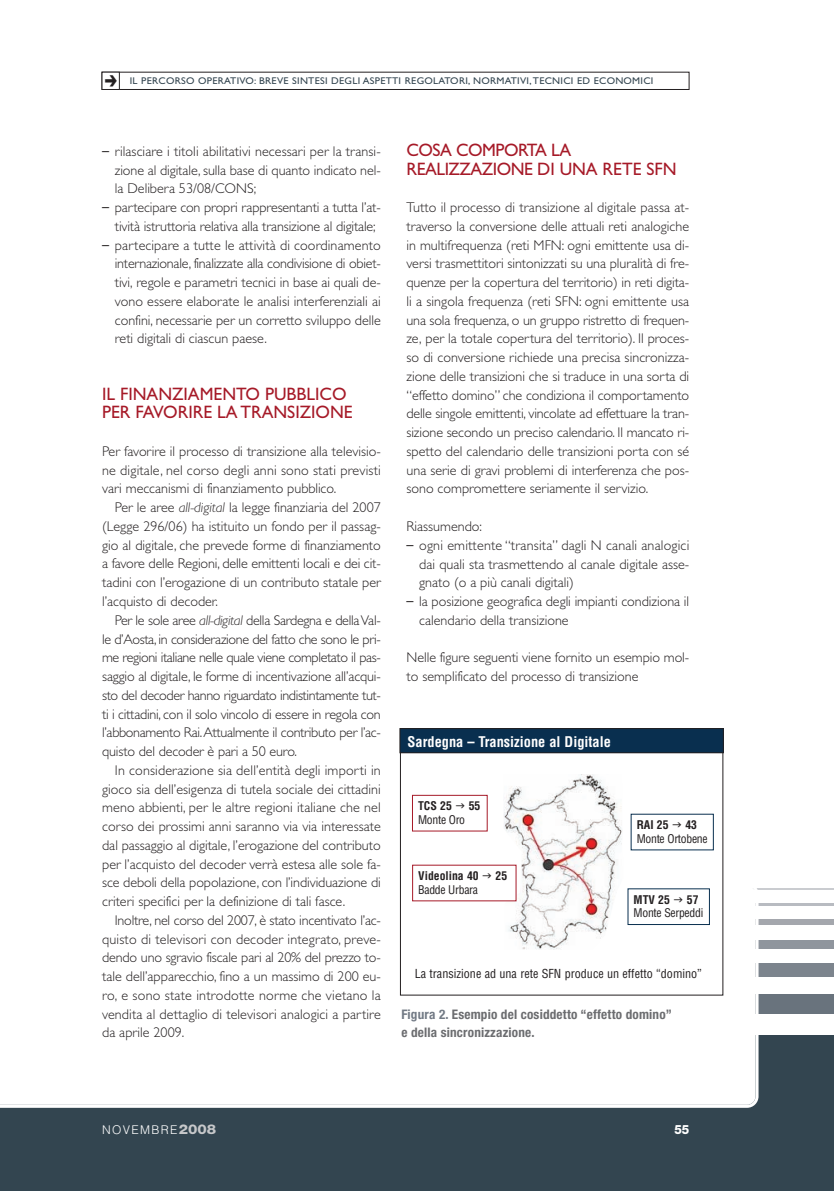
<style>
.page{position:relative;width:834px;height:1191px;background:#fff}
.page>*{position:absolute;margin:0;border:0;box-sizing:border-box;transform-origin:0 0}
.t1{font:18px/18.8px "Gill Sans";color:#a61a28}
.t2{font:18px/18.8px "Gill Sans";letter-spacing:-.025em;color:#a61a28}
.t3{font:700 condensed 14.4px "Helvetica";color:#fff}
.t4{font:300 14.1px/18.8px "Gill Sans";color:#231f20;text-align:justify}
.t5{font:700 condensed 13.2px/18.8px "Helvetica Neue";letter-spacing:.015em;color:#6c6d70}
.t6{font:800 12.75px "Helvetica Neue";color:#fff;scale:.93 1}
.t7{font:condensed 12.15px "Helvetica";color:#231f20}
.t8{font:300 12px "Helvetica";letter-spacing:.11em;color:#fff}
.t9{font:condensed 11.7px "Helvetica";letter-spacing:-.025em;color:#231f20}
.t10{font:700 condensed 11.7px "Helvetica";color:#231f20}
.t11{font:9.75px "Gill Sans";letter-spacing:.025em;color:#334550;scale:1.05 1}
.s1{font-family:"Helvetica";font-weight:400;font-stretch:condensed}
.s2{font-style:italic}
.s3{color:#727a85}
.s4{font-family:"Helvetica Neue";font-weight:800;font-size:13.5px;color:#c7c8ca}
</style>
<div class="page">
<div style="left:0;top:1034px;width:833px;height:157px;background:#334550"></div>
<div style="left:102px;top:72px;width:587px;height:18px;border:1px solid #231f20"></div>
<div style="left:102px;top:72px;width:18px;height:18px;border:1px solid #231f20"></div>
<div style="left:0;top:963px;width:833px;height:14px;background:#7c848d"></div>
<div style="left:0;top:994px;width:833px;height:20px;background:#69737d"></div>
<div style="left:0;top:939px;width:833px;height:9px;background:#8f959d"></div>
<div style="left:0;top:919px;width:833px;height:5px;background:#a4a7ad"></div>
<hr style="left:0;top:903px;width:833px;height:3px;background:#b8bbc1">
<hr style="left:0;top:888px;width:833px;height:2px;background:#caccd0">
<div style="left:0;top:883px;width:758px;height:224px;background:#fff"></div>
<div style="left:400px;top:728px;width:322px;height:267px;background:#fff"></div>
<img style="left:503px;top:774px;width:119px;height:175px">
<div style="left:412px;top:795px;width:75px;height:36px;border:1px solid #a61a28"></div>
<div style="left:413px;top:865px;width:102px;height:35px;background:#fff"></div>
<div style="left:627px;top:888px;width:82px;height:37px;border:1px solid #092f4f"></div>
<div style="left:400px;top:728px;width:323px;height:25px;background:#092f4f"></div>
<div style="left:399px;top:728px;width:324px;height:25px;border:1px solid #231f20"></div>
<p class="t11" style="left:130px;top:75px;width:500px">IL PERCORSO OPERATIVO: BREVE SINTESI DEGLI ASPETTI REGOLATORI, NORMATIVI,TECNICI ED ECONOMICI</p>
<p class="t4" style="left:115px;top:142px;width:267px;text-indent:-13px"><span class="s1">–</span> rilasciare i titoli abilitativi necessari per la transi&shy;zione al digitale, sulla base di quanto indicato nel&shy;la Delibera 53/08/CONS;</p>
<p class="t4" style="left:102px;top:198px;width:280px;text-align:center"><span class="s1">–</span> partecipare con propri rappresentanti a tutta l’at&shy;tività istruttoria relativa alla transizione al digitale;</p>
<p class="t4" style="left:115px;top:235px;width:267px;text-indent:-13px"><span class="s1">–</span> partecipare a tutte le attività di coordinamento internazionale, finalizzate alla condivisione di obiet&shy;tivi, regole e parametri tecnici in base ai quali de&shy;vono essere elaborate le analisi interferenziali ai confini, necessarie per un corretto sviluppo delle reti digitali di ciascun paese.</p>
<p class="t1" style="left:102px;top:384px;width:252px">IL FINANZIAMENTO PUBBLICO<br>PER FAVORIRE LA TRANSIZIONE</p>
<p class="t4" style="left:102px;top:442px;width:280px">Per favorire il processo di transizione alla televisio&shy;ne digitale, nel corso degli anni sono stati previsti vari meccanismi di finanziamento pubblico.</p>
<p class="t4" style="left:102px;top:498px;width:280px;text-indent:13px">Per le aree <span class="s2">all-digital</span> la legge finanziaria del 2007 (Legge 296/06) ha istituito un fondo per il passag&shy;gio al digitale, che prevede forme di finanziamento a favore delle Regioni, delle emittenti locali e dei cit&shy;tadini con l’erogazione di un contributo statale per l’acquisto di decoder.</p>
<p class="t4" style="left:102px;top:610px;width:280px;text-indent:13px">Per le sole aree <span class="s2">all-digital</span> della Sardegna e dellaVal&shy;le d’Aosta, in considerazione del fatto che sono le pri&shy;me regioni italiane nelle quale viene completato il pas&shy;saggio al digitale, le forme di incentivazione all’acqui&shy;sto del decoder hanno riguardato indistintamente tut&shy;ti i cittadini, con il solo vincolo di essere in regola con l’abbonamento Rai.Attualmente il contributo per l’ac&shy;quisto del decoder è pari a 50 euro.</p>
<p class="t4" style="left:102px;top:760px;width:280px;text-indent:13px">In considerazione sia dell’entità degli importi in gioco sia dell’esigenza di tutela sociale dei cittadini meno abbienti, per le altre regioni italiane che nel corso dei prossimi anni saranno via via interessate dal passaggio al digitale, l’erogazione del contributo per l’acquisto del decoder verrà estesa alle sole fa&shy;sce deboli della popolazione, con l’individuazione di criteri specifici per la definizione di tali fasce.</p>
<p class="t4" style="left:102px;top:910px;width:280px;text-indent:13px">Inoltre, nel corso del 2007, è stato incentivato l’ac&shy;quisto di televisori con decoder integrato, preve&shy;dendo uno sgravio fiscale pari al 20% del prezzo to&shy;tale dell’apparecchio, fino a un massimo di 200 eu&shy;ro, e sono state introdotte norme che vietano la vendita al dettaglio di televisori analogici a partire da aprile 2009.</p>
<p class="t2" style="left:406px;top:140px;width:271px">COSA COMPORTA LA<br>REALIZZAZIONE DI UNA RETE SFN</p>
<p class="t4" style="left:406px;top:198px;width:284px">Tutto il processo di transizione al digitale passa at&shy;traverso la conversione delle attuali reti analogiche in multifrequenza (reti MFN: ogni emittente usa di&shy;versi trasmettitori sintonizzati su una pluralità di fre&shy;quenze per la copertura del territorio) in reti digita&shy;li a singola frequenza (reti SFN: ogni emittente usa una sola frequenza, o un gruppo ristretto di frequen&shy;ze, per la totale copertura del territorio). Il proces&shy;so di conversione richiede una precisa sincronizza&shy;zione delle transizioni che si traduce in una sorta di “effetto domino” che condiziona il comportamento delle singole emittenti, vincolate ad effettuare la tran&shy;sizione secondo un preciso calendario. Il mancato ri&shy;spetto del calendario delle transizioni porta con sé una serie di gravi problemi di interferenza che pos&shy;sono compromettere seriamente il servizio.</p>
<p class="t4" style="left:406px;top:517px;width:77px">Riassumendo:</p>
<p class="t4" style="left:419px;top:535px;width:271px;text-indent:-13px"><span class="s1">–</span> ogni emittente “transita” dagli N canali analogici dai quali sta trasmettendo al canale digitale asse&shy;gnato (o a più canali digitali)</p>
<p class="t4" style="left:419px;top:592px;width:271px;text-indent:-13px"><span class="s1">–</span> la posizione geografica degli impianti condiziona il calendario della transizione</p>
<p class="t4" style="left:406px;top:648px;width:284px">Nelle figure seguenti viene fornito un esempio mol&shy;to semplificato del processo di transizione</p>
<p class="t3" style="left:407px;top:733px;width:205px">Sardegna – Transizione al Digitale</p>
<p class="t10" style="left:418px;top:799px;width:35px">TCS 25</p>
<p class="t10" style="left:468px;top:799px;width:13px">55</p>
<p class="t9" style="left:418px;top:813px;width:49px">Monte Oro</p>
<p class="t10" style="left:418px;top:869px;width:62px">Videolina 40</p>
<p class="t10" style="left:495px;top:869px;width:13px">25</p>
<p class="t9" style="left:418px;top:883px;width:61px">Badde Urbara</p>
<p class="t10" style="left:636px;top:818px;width:33px">RAI 25</p>
<p class="t10" style="left:685px;top:818px;width:13px">43</p>
<p class="t9" style="left:636px;top:832px;width:72px">Monte Ortobene</p>
<p class="t10" style="left:633px;top:892px;width:38px">MTV 25</p>
<p class="t10" style="left:686px;top:892px;width:13px">57</p>
<p class="t9" style="left:633px;top:906px;width:71px">Monte Serpeddi</p>
<p class="t7" style="left:414px;top:967px;width:288px">La transizione ad una rete SFN produce un effetto “domino”</p>
<p class="t5" style="left:401px;top:1005px;width:272px"><span class="s3">Figura 2.</span> Esempio del cosiddetto “effetto domino” e della sincronizzazione.</p>
<p class="t8" style="left:102px;top:1125px;width:116px">NOVEMBRE<span class="s4">2008</span></p>
<p class="t6" style="left:674px;top:1124px;width:17px">55</p>
</div>
